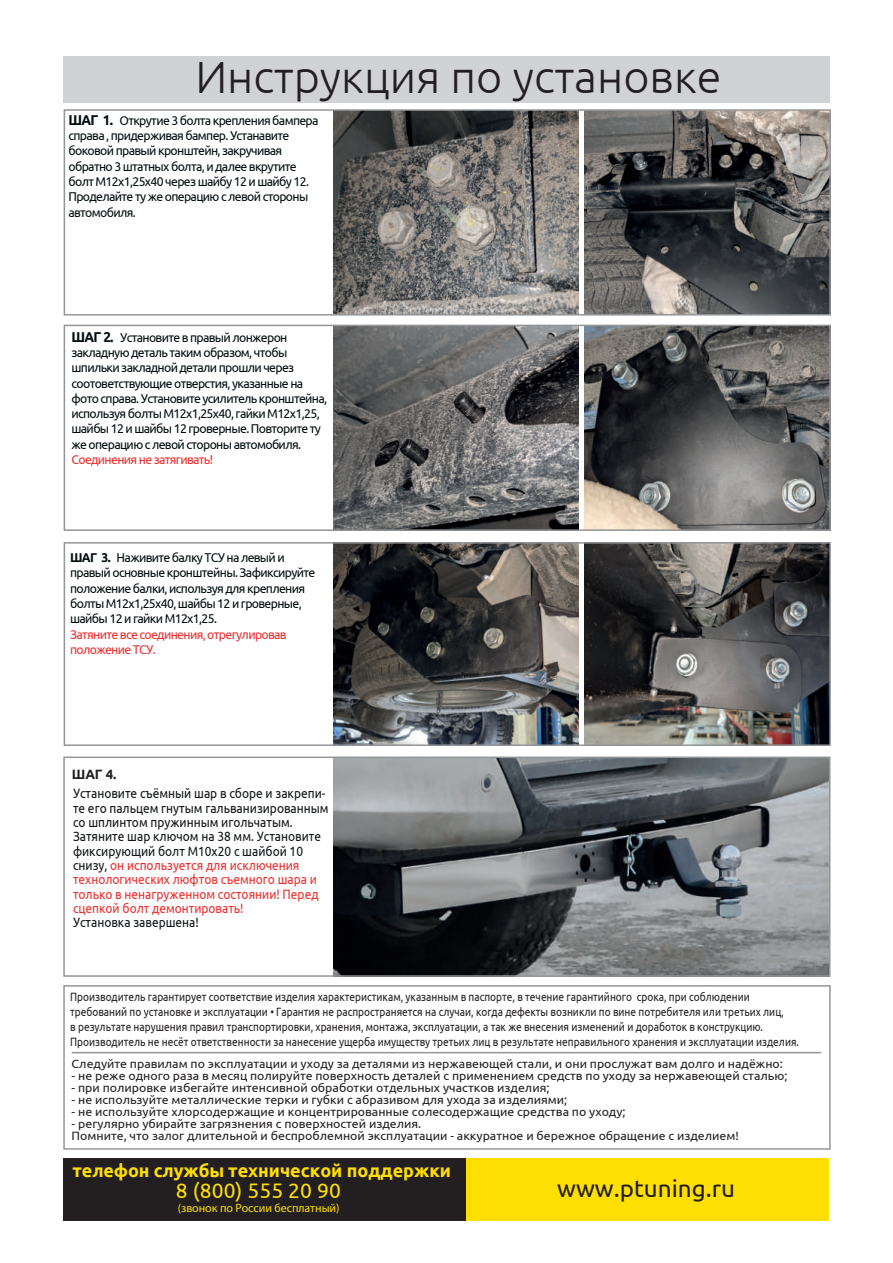
<style>
.page{position:relative;width:893px;height:1263px;background:#fff}
.page>*{position:absolute;margin:0;border:0;box-sizing:border-box;transform-origin:0 0}
.t1{font:300 45px "Ubuntu";color:#231f20}
.t2{font:24.3px "Ubuntu";color:#231f20}
.t3{font:21px "Ubuntu";letter-spacing:.005em;color:#ffdf01}
.t4{font:700 18px "Ubuntu";color:#ffdf01}
.t5{font:13.5px/14.4px "Ubuntu";color:#111416;scale:.89 1}
.t6{font:700 13.5px "Ubuntu";color:#231f20}
.t7{font:12.75px/15.3px "Ubuntu";letter-spacing:-.055em;color:#020c0f;scale:.96 1}
.t8{font:12.75px/15.3px "Ubuntu";letter-spacing:-.055em;color:#ee2d2d;scale:.96 1}
.t9{font:12px/12px "Ubuntu";color:#231f20}
.t10{font:12px/15px "Ubuntu";color:#231f20;scale:.84 1}
.t11{font:12px "Myriad Pro";letter-spacing:-.005em;color:#ffdf01}
.s1{font-weight:700;font-size:14.25px}
.s2{font-weight:700}
.s3{color:#ee2d2d}
</style>
<div class="page">
<img style="left:333px;top:545px;width:246px;height:198px">
<img style="left:585px;top:545px;width:243px;height:198px">
<img style="left:584px;top:328px;width:244px;height:200px">
<img style="left:333px;top:328px;width:246px;height:200px">
<img style="left:333px;top:112px;width:245px;height:201px">
<img style="left:584px;top:112px;width:244px;height:201px">
<img style="left:333px;top:759px;width:494px;height:215px">
<div style="left:63px;top:985px;width:768px;height:165px;border:2px solid #939598"></div>
<div style="left:64px;top:1158px;width:764px;height:62px;background:#231f20"></div>
<div style="left:466px;top:1158px;width:363px;height:62px;background:#ffdf01"></div>
<div style="left:64px;top:56px;width:766px;height:47px;background:#d1d2d4"></div>
<div style="left:63px;top:756px;width:767px;height:221px;border:2px solid #939598"></div>
<hr style="left:72px;top:1052px;width:749px;height:1px;background:#939598">
<div style="left:64px;top:542px;width:767px;height:204px;border:2px solid #939598"></div>
<div style="left:64px;top:325px;width:767px;height:206px;border:2px solid #939598"></div>
<div style="left:64px;top:109px;width:767px;height:207px;border:2px solid #939598"></div>
<h1 class="t1" style="left:195px;top:50px;width:528px">Инструкция по установке</h1>
<p class="t7" style="left:68px;top:112px;width:262px"><span class="s1">ШАГ 1.</span> Открутие 3 болта крепления бампера справа , придерживая бампер. Устанавите боковой правый кронштейн, закручивая обратно 3 штатных болта, и далее вкрутите болт М12х1,25х40 через шайбу 12 и шайбу 12.<br>Проделайте ту же операцию с левой стороны автомобиля.</p>
<p class="t7" style="left:71px;top:329px;width:268px"><span class="s1">ШАГ 2.</span> Установите в правый лонжерон закладную деталь таким образом, чтобы шпильки закладной детали прошли через соотоветствующие отверстия, указанные на фото справа. Установите усилитель кронштейна, используя болты М12х1,25х40, гайки М12х1,25, шайбы 12 и шайбы 12 гроверные. Повторите ту же операцию с левой стороны автомобиля.</p>
<p class="t8" style="left:71px;top:451px;width:149px">Соединения не затягивать!</p>
<p class="t7" style="left:70px;top:549px;width:257px"><span class="s2">ШАГ 3.</span> Наживите балку ТСУ на левый и правый основные кронштейны. Зафиксируйте положение балки, используя для крепления болты М12х1,25х40, шайбы 12 и гроверные, шайбы 12 и гайки М12х1,25.</p>
<p class="t8" style="left:70px;top:626px;width:227px">Затяните все соединения, отрегулировав положение ТСУ.</p>
<p class="t6" style="left:72px;top:766px;width:46px">ШАГ 4.</p>
<p class="t5" style="left:73px;top:786px;width:289px">Установите съёмный шар в сборе и закрепи&shy;те его пальцем гнутым гальванизированным со шплинтом пружинным игольчатым.<br>Затяните шар ключом на 38 мм. Установите фиксирующий болт М10х20 с шайбой 10 снизу, <span class="s3">он используется для исключения технологических люфтов съемного шара и только в ненагруженном состоянии! Перед сцепкой болт демонтировать!</span></p>
<p class="t5" style="left:73px;top:915px;width:143px">Установка завершена!</p>
<p class="t10" style="left:70px;top:988px;width:869px">Производитель гарантирует соответствие изделия характеристикам, указанным в паспорте, в течение гарантийного срока, при соблюдении требований по установке и эксплуатации • Гарантия не распространяется на случаи, когда дефекты возникли по вине потребителя или третьих лиц,<br>в результате нарушения правил транспортировки, хранения, монтажа, эксплуатации, а так же внесения изменений и доработок в конструкцию.<br>Производитель не несёт ответственности за нанесение ущерба имуществу третьих лиц в результате неправильного хранения и эксплуатации изделия.</p>
<p class="t9" style="left:72px;top:1057px;width:713px">Следуйте правилам по эксплуатации и уходу за деталями из нержавеющей стали, и они прослужат вам долго и надёжно:</p>
<p class="t9" style="left:72px;top:1069px;width:717px">- не реже одного раза в месяц полируйте поверхность деталей с применением средств по уходу за нержавеющей сталью;</p>
<p class="t9" style="left:72px;top:1081px;width:479px">- при полировке избегайте интенсивной обработки отдельных участков изделия;</p>
<p class="t9" style="left:72px;top:1093px;width:497px">- не используйте металлические терки и губки с абразивом для ухода за изделиями;</p>
<p class="t9" style="left:72px;top:1105px;width:555px">- не используйте хлорсодержащие и концентрированные солесодержащие средства по уходу;</p>
<p class="t9" style="left:72px;top:1117px;width:669px">- регулярно убирайте загрязнения с поверхностей изделия.<br>Помните, что залог длительной и беспроблемной эксплуатации - аккуратное и бережное обращение с изделием!</p>
<h3 class="t4" style="left:73px;top:1159px;width:380px">телефон службы технической поддержки</h3>
<h3 class="t3" style="left:176px;top:1178px;width:166px">8 (800) 555 20 90</h3>
<p class="t11" style="left:178px;top:1201px;width:163px">(звонок по России бесплатный)</p>
<h2 class="t2" style="left:557px;top:1173px;width:179px">www.ptuning.ru</h2>
</div>
